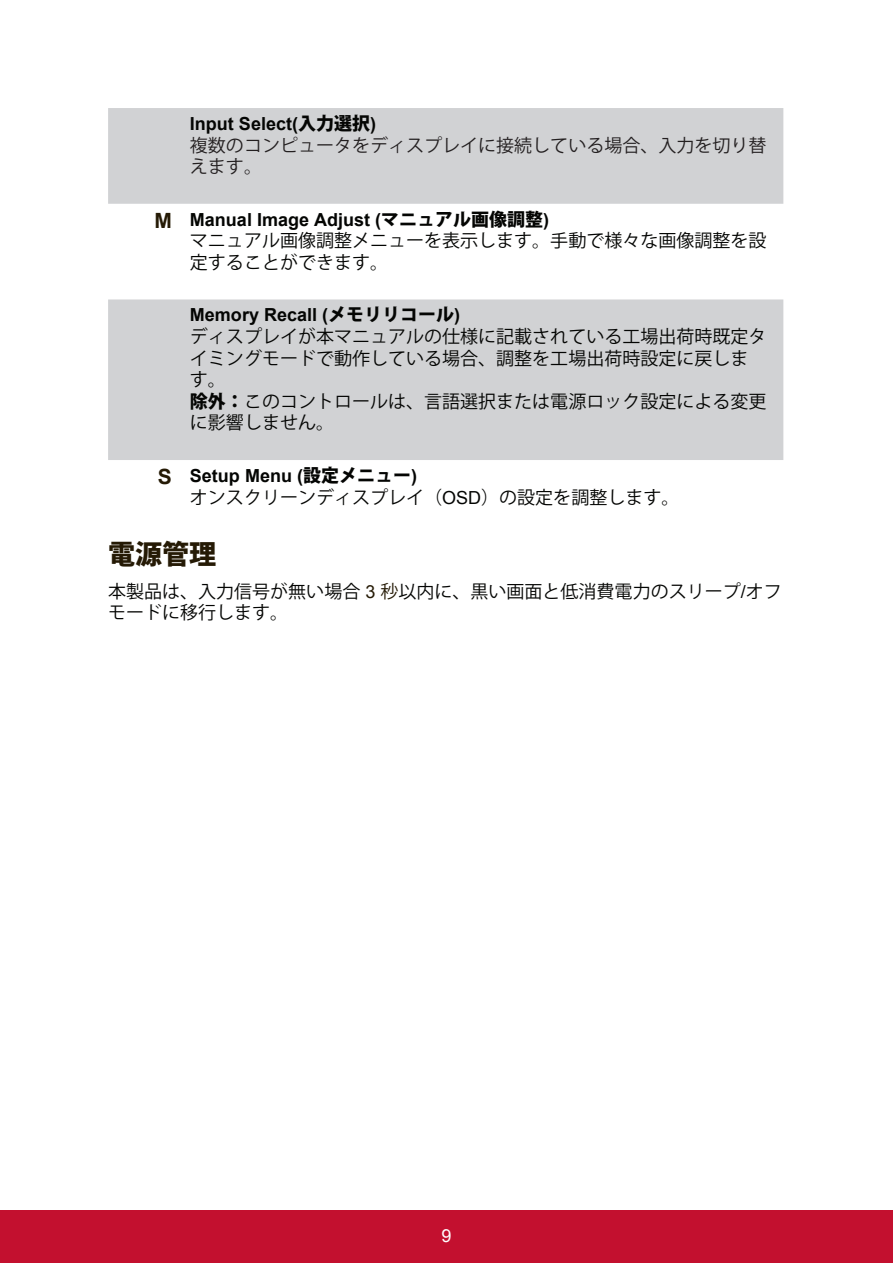
<style>
.page{position:relative;width:893px;height:1263px;background:#fff}
.page>*{position:absolute;margin:0;border:0;box-sizing:border-box;transform-origin:0 0}
.t1{font:800 27px "Koz Go Pro";color:#251a05}
.t2{font:18px/21.6px "Koz Go Pro";color:#040503}
.t3{font:700 18px "Arial";color:#040503}
.t4{font:18px/21.6px "Koz Go Pro";color:#231f20}
.t5{font:18px "Arial";color:#fff}
.s1{font-family:"Koz Go Pro";font-weight:800}
.s2{font-size:21px;color:#251a05}
.s3{font-weight:800}
.s4{font-family:"Arial"}
.s5{font-family:"Arial";color:#251a05}
.s6{color:#251a05}
</style>
<div class="page">
<div style="left:0;top:1210px;width:892px;height:53px;background:#c3102f"></div>
<svg style="left:108px;top:108px;width:675px;height:352px;fill:#d1d2d4"></svg>
<p class="t3" style="left:190px;top:112px;width:187px">Input Select(<span class="s1">入力選択</span>)</p>
<p class="t4" style="left:190px;top:135px;width:577px">複数のコンピュータをディスプレイに接続している場合、入力を切り替えます。</p>
<p class="t3" style="left:154px;top:207px;width:396px"><span class="s2">M</span> Manual Image Adjust (<span class="s1">マニュアル画像調整</span>)</p>
<p class="t2" style="left:190px;top:230px;width:577px">マニュアル画像調整メニューを表示します。手動で様々な画像調整を設定することができます。</p>
<p class="t3" style="left:190px;top:303px;width:272px">Memory Recall (<span class="s1">メモリリコール</span>)</p>
<p class="t2" style="left:190px;top:326px;width:577px">ディスプレイが本マニュアルの仕様に記載されている工場出荷時既定タイミングモードで動作している場合、調整を工場出荷時設定に戻します。<br><span class="s3">除外：</span>このコントロールは、言語選択または電源ロック設定による変更に影響しません。</p>
<p class="t3" style="left:158px;top:463px;width:260px"><span class="s2">S</span> Setup Menu (<span class="s1">設定メニュー</span>)</p>
<p class="t2" style="left:190px;top:486px;width:491px">オンスクリーンディスプレイ（<span class="s4">OSD</span>）の設定を調整します。</p>
<h1 class="t1" style="left:108px;top:536px;width:109px">電源管理</h1>
<p class="t2" style="left:108px;top:581px;width:675px">本製品は、入力信号が無い場合 <span class="s5">3</span> <span class="s6">秒</span>以内に、黒い画面と低消費電力のスリープ<span class="s4">/</span>オフモードに移行します。</p>
<p class="t5" style="left:441px;top:1223px;width:12px">9</p>
</div>
